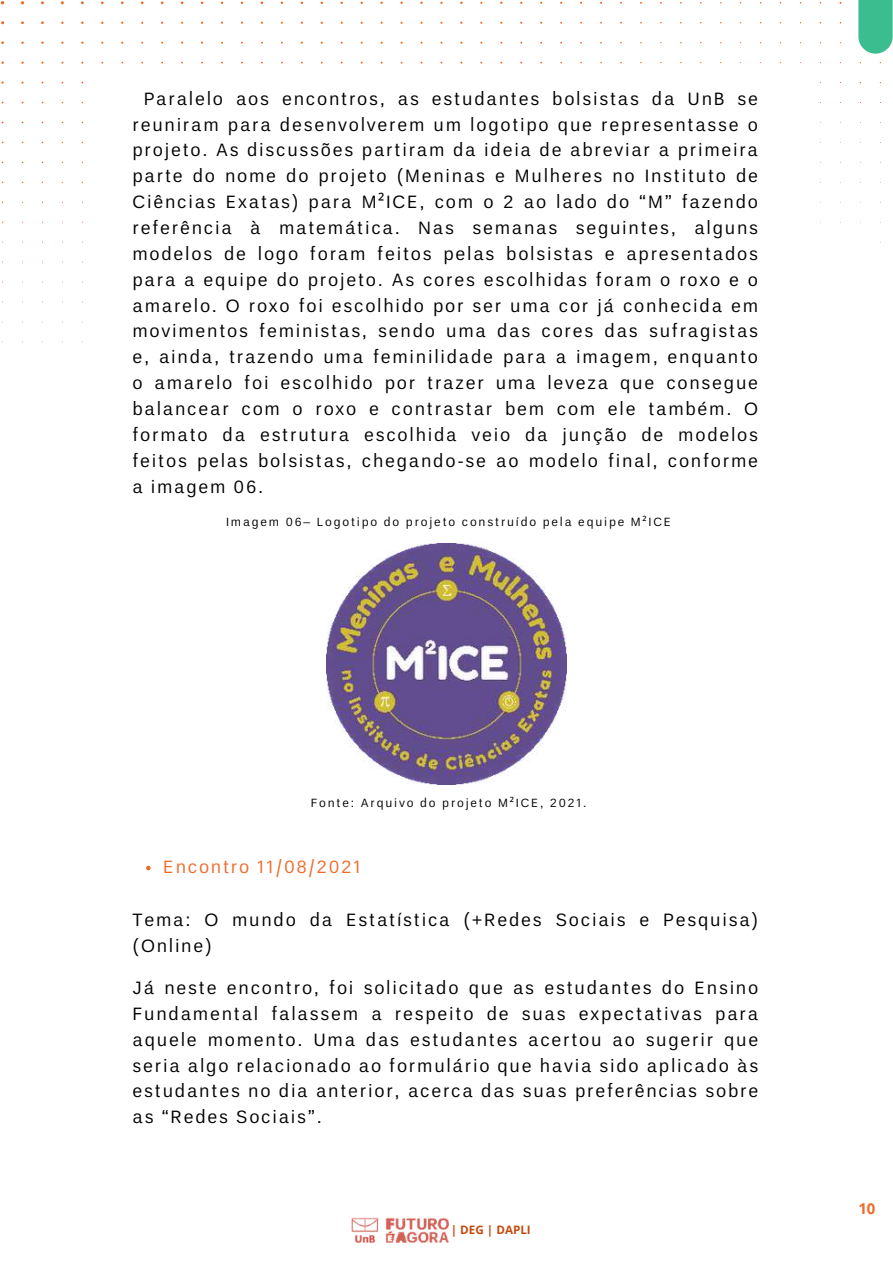
<style>
.page{position:relative;width:893px;height:1264px;background:#fff}
.page>*{position:absolute;margin:0;border:0;box-sizing:border-box;transform-origin:0 0}
.t1{font:18px/25.8px "Un B Pro";letter-spacing:.095em;color:#000;text-align:justify}
.t2{font:18px "Un B Pro";letter-spacing:.095em;color:#ef6a29}
.t3{font:700 15px "Open Sans";color:#ef6a29}
.t4{font:12px "Un B Pro";letter-spacing:.15em;color:#000}
.t5{font:700 11.7px "Open Sans";color:#c44b10}
.s1{font-family:"Noto Sans"}
</style>
<div class="page">
<svg style="left:1px;top:1px;width:3px;height:4px"></svg>
<svg style="left:858px;top:0;width:34px;height:54px;background:#4bc298"></svg>
<img style="left:351px;top:1217px;width:98px;height:25px">
<img style="left:326px;top:544px;width:240px;height:240px">
<svg style="left:146px;top:865px;width:5px;height:5px"></svg>
<p class="t1" style="left:132px;top:86px;width:627px;text-indent:11px">Paralelo aos encontros, as estudantes bolsistas da UnB se reuniram para desenvolverem um logotipo que representasse o projeto. As discussões partiram da ideia de abreviar a primeira parte do nome do projeto (Meninas e Mulheres no Instituto de Ciências Exatas) para M<span class="s1">²</span>ICE, com o 2 ao lado do “M” fazendo referência à matemática. Nas semanas seguintes, alguns modelos de logo foram feitos pelas bolsistas e apresentados para a equipe do projeto. As cores escolhidas foram o roxo e o amarelo. O roxo foi escolhido por ser uma cor já conhecida em movimentos feministas, sendo uma das cores das sufragistas e, ainda, trazendo uma feminilidade para a imagem, enquanto o amarelo foi escolhido por trazer uma leveza que consegue balancear com o roxo e contrastar bem com ele também. O formato da estrutura escolhida veio da junção de modelos feitos pelas bolsistas, chegando-se ao modelo final, conforme a imagem 06.</p>
<p class="t4" style="left:226px;top:517px;width:446px">Imagem 06– Logotipo do projeto construído pela equipe M<span class="s1">²</span>ICE</p>
<p class="t4" style="left:311px;top:797px;width:277px">Fonte: Arquivo do projeto M<span class="s1">²</span>ICE, 2021.</p>
<p class="t2" style="left:163px;top:859px;width:199px">Encontro 11/08/2021</p>
<p class="t1" style="left:133px;top:907px;width:627px">Tema: O mundo da Estatística (+Redes Sociais e Pesquisa) (Online)</p>
<p class="t1" style="left:133px;top:975px;width:627px">Já neste encontro, foi solicitado que as estudantes do Ensino Fundamental falassem a respeito de suas expectativas para aquele momento. Uma das estudantes acertou ao sugerir que seria algo relacionado ao formulário que havia sido aplicado às estudantes no dia anterior, acerca das suas preferências sobre as “Redes Sociais”.</p>
<p class="t5" style="left:451px;top:1220px;width:81px">| DEG | DAPLI</p>
<p class="t3" style="left:858px;top:1198px;width:19px">10</p>
</div>
